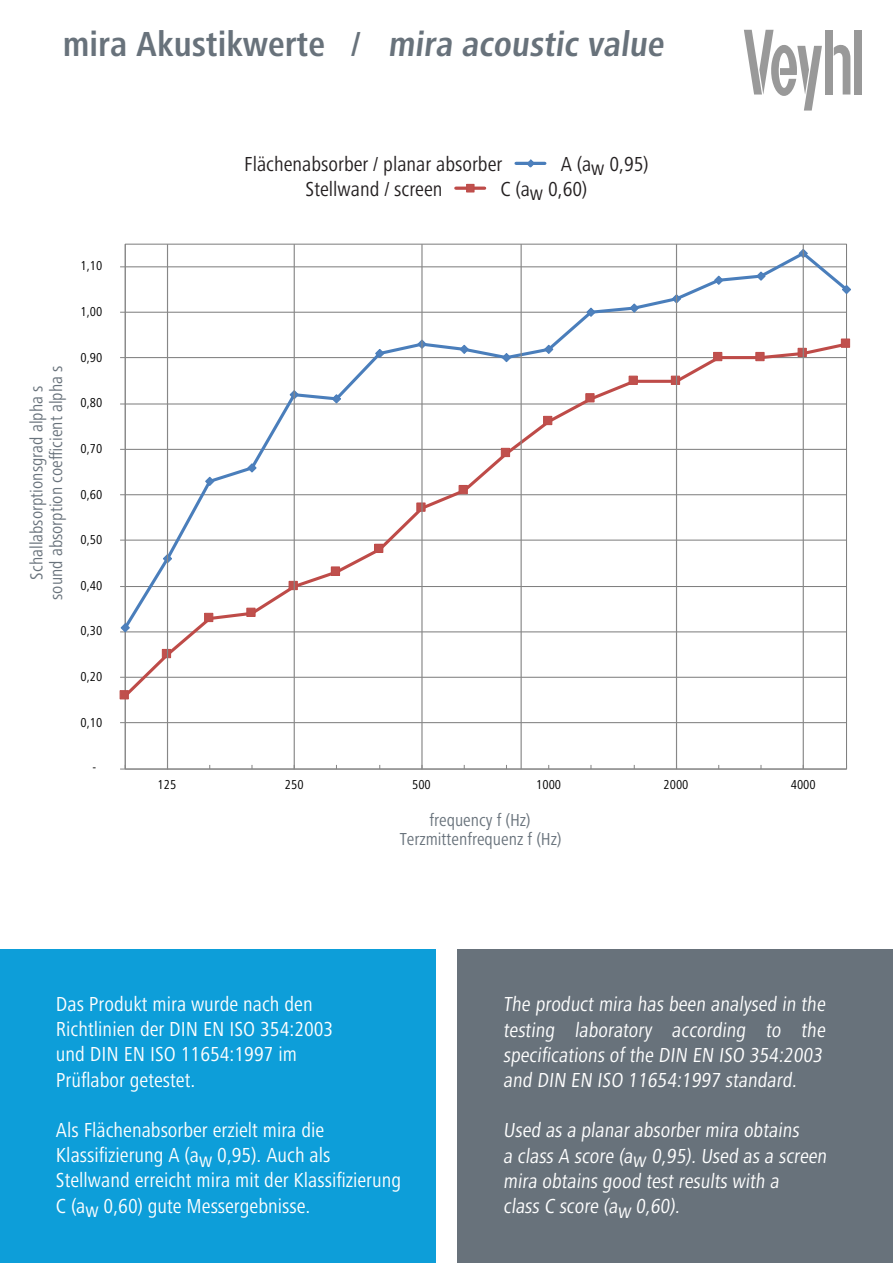
<style>
.page{position:relative;width:893px;height:1263px;background:#fff}
.page>*{position:absolute;margin:0;border:0;box-sizing:border-box;transform-origin:0 0}
.t1{font:700 condensed 36px "Frutiger Next";color:#68727b}
.t2{font:condensed 21px/25.2px "Frutiger Next";color:#fff}
.t3{font:condensed 21px "Frutiger Next";color:#231f20}
.t4{font:condensed 18px "Frutiger Next";color:#68727b}
.t5{font:condensed 13.35px "Frutiger Next";color:#000}
</style>
<div class="page">
<div style="left:0;top:949px;width:436px;height:314px;background:#0d9ed9"></div>
<div style="left:457px;top:949px;width:436px;height:314px;background:#68727b"></div>
<hr style="left:125px;top:722px;width:721px;height:1px;background:#7f7f7f">
<hr style="left:125px;top:244px;width:1px;height:525px;background:#868686">
<hr style="left:125px;top:768px;width:721px;height:1px;background:#868686">
<svg style="left:126px;top:250px;width:721px;height:90px"></svg>
<svg style="left:120px;top:622px;width:5px;height:11px"></svg>
<svg style="left:585px;top:307px;width:12px;height:11px"></svg>
<svg style="left:629px;top:302px;width:11px;height:12px"></svg>
<svg style="left:671px;top:293px;width:11px;height:11px"></svg>
<svg style="left:713px;top:275px;width:11px;height:11px"></svg>
<svg style="left:755px;top:271px;width:12px;height:11px"></svg>
<svg style="left:798px;top:248px;width:11px;height:11px"></svg>
<svg style="left:841px;top:284px;width:10px;height:11px"></svg>
<svg style="left:125px;top:340px;width:722px;height:360px"></svg>
<div style="left:120px;top:690px;width:9px;height:9px;background:#c0504d;border:1px solid #be4b48"></div>
<div style="left:162px;top:649px;width:9px;height:9px;background:#c0504d"></div>
<div style="left:204px;top:613px;width:9px;height:9px;background:#c0504d"></div>
<div style="left:246px;top:608px;width:10px;height:9px;background:#c0504d;border:1px solid #be4b48"></div>
<svg style="left:289px;top:581px;width:9px;height:9px"></svg>
<div style="left:331px;top:567px;width:9px;height:8px;background:#c0504d"></div>
<div style="left:331px;top:566px;width:9px;height:10px;border:1px solid #be4b48"></div>
<div style="left:375px;top:544px;width:8px;height:8px;background:#c0504d"></div>
<div style="left:374px;top:544px;width:9px;height:9px;border:1px solid #be4b48"></div>
<div style="left:416px;top:502px;width:10px;height:10px;background:#c0504d;border:1px solid #be4b48"></div>
<div style="left:459px;top:485px;width:9px;height:9px;background:#c0504d"></div>
<div style="left:501px;top:448px;width:9px;height:9px;background:#c0504d"></div>
<div style="left:543px;top:416px;width:9px;height:9px;background:#c0504d"></div>
<div style="left:585px;top:393px;width:10px;height:9px;background:#c0504d;border:1px solid #be4b48"></div>
<div style="left:629px;top:376px;width:9px;height:9px;background:#c0504d"></div>
<div style="left:671px;top:376px;width:9px;height:9px;background:#c0504d"></div>
<div style="left:713px;top:352px;width:9px;height:9px;background:#c0504d"></div>
<div style="left:755px;top:352px;width:10px;height:9px;background:#c0504d;border:1px solid #be4b48"></div>
<svg style="left:798px;top:348px;width:9px;height:9px"></svg>
<div style="left:841px;top:338px;width:9px;height:10px;background:#c0504d;border:1px solid #be4b48"></div>
<hr style="left:167px;top:244px;width:1px;height:525px;background:#878787">
<hr style="left:521px;top:244px;width:1px;height:525px;background:#878787">
<hr style="left:676px;top:244px;width:1px;height:525px;background:#878787">
<hr style="left:803px;top:244px;width:1px;height:525px;background:#878787">
<hr style="left:294px;top:244px;width:1px;height:525px;background:#878787">
<hr style="left:421px;top:244px;width:2px;height:525px;background:#878787">
<hr style="left:456px;top:187px;width:29px;height:3px;background:#be4b48">
<div style="left:466px;top:184px;width:9px;height:8px;background:#c0504d"></div>
<hr style="left:516px;top:162px;width:29px;height:3px;background:#4a7ebb">
<svg style="left:525px;top:159px;width:11px;height:9px"></svg>
<div style="left:825px;top:30px;width:7px;height:65px;background:#999"></div>
<svg style="left:834px;top:44px;width:16px;height:51px"></svg>
<svg style="left:744px;top:30px;width:78px;height:81px"></svg>
<div style="left:854px;top:30px;width:7px;height:65px;background:#999"></div>
<h1 class="t1" style="left:63px;top:27px;width:606px">mira Akustikwerte / mira acoustic value</h1>
<p class="t4" style="left:48px;top:600px;width:236px;rotate:-90deg">sound absorption coefficient alpha s</p>
<p class="t4" style="left:28px;top:580px;width:195px;rotate:-90deg">Schallabsorptionsgrad alpha s</p>
<p class="t5" style="left:80px;top:260px;width:23px">1,10</p>
<p class="t5" style="left:80px;top:305px;width:23px">1,00</p>
<p class="t5" style="left:80px;top:351px;width:23px">0,90</p>
<p class="t5" style="left:80px;top:397px;width:23px">0,80</p>
<p class="t5" style="left:80px;top:442px;width:23px">0,70</p>
<p class="t5" style="left:80px;top:488px;width:23px">0,60</p>
<p class="t5" style="left:80px;top:533px;width:23px">0,50</p>
<p class="t5" style="left:80px;top:579px;width:23px">0,40</p>
<p class="t5" style="left:80px;top:625px;width:23px">0,30</p>
<p class="t5" style="left:80px;top:670px;width:23px">0,20</p>
<p class="t5" style="left:80px;top:716px;width:23px">0,10</p>
<p class="t5" style="left:93px;top:762px;width:5px">-</p>
<p class="t3" style="left:244px;top:154px;width:260px">Flächenabsorber / planar absorber</p>
<p class="t3" style="left:561px;top:154px;width:89px">A (aw 0,95)</p>
<p class="t3" style="left:306px;top:179px;width:138px">Stellwand / screen</p>
<p class="t3" style="left:500px;top:179px;width:88px">C (aw 0,60)</p>
<p class="t5" style="left:158px;top:779px;width:20px">125</p>
<p class="t5" style="left:285px;top:779px;width:20px">250</p>
<p class="t5" style="left:412px;top:779px;width:20px">500</p>
<p class="t5" style="left:536px;top:779px;width:26px">1000</p>
<p class="t5" style="left:663px;top:779px;width:26px">2000</p>
<p class="t5" style="left:791px;top:779px;width:26px">4000</p>
<p class="t4" style="left:429px;top:812px;width:103px">frequency f (Hz)</p>
<p class="t4" style="left:400px;top:831px;width:163px">Terzmittenfrequenz f (Hz)</p>
<p class="t2" style="left:56px;top:992px;width:279px">Das Produkt mira wurde nach den<br>Richtlinien der DIN EN ISO 354:2003 und DIN EN ISO 11654:1997 im<br>Prüflabor getestet.</p>
<p class="t2" style="left:56px;top:1118px;width:276px">Als Flächenabsorber erzielt mira die<br>Klassifizierung A (a 0,95). Auch als</p>
<p class="t2" style="left:56px;top:1150px;width:347px;line-height:20.7px;text-indent:143px">w<br>Stellwand erreicht mira mit der Klassifizierung</p>
<p class="t2" style="left:56px;top:1194px;width:256px">C (a 0,60) gute Messergebnisse.</p>
<p class="t2" style="left:85px;top:1198px;width:15px">w</p>
<p class="t2" style="left:503px;top:992px;width:326px">The product mira has been analysed in the testing laboratory according to the specifications of the DIN EN ISO 354:2003 and DIN EN ISO 11654:1997 standard.</p>
<p class="t2" style="left:503px;top:1118px;width:328px">Used as a planar absorber mira obtains<br>a class A score (a 0,95). Used as a screen</p>
<p class="t2" style="left:503px;top:1150px;width:280px;line-height:20.7px;text-align:center">w<br>mira obtains good test results with a</p>
<p class="t2" style="left:503px;top:1194px;width:181px">class C score (a 0,60).</p>
<p class="t2" style="left:617px;top:1199px;width:17px">w</p>
</div>
